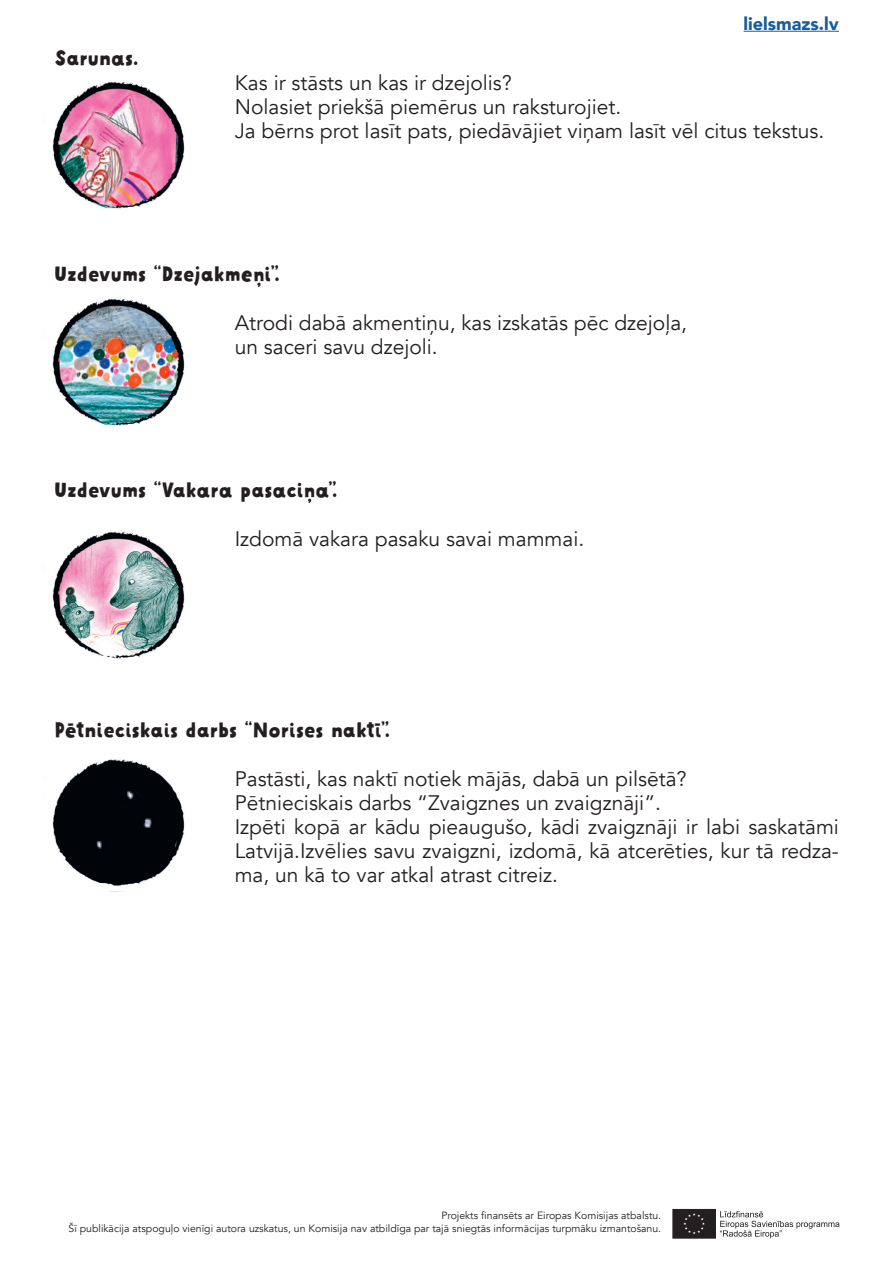
<style>
.page{position:relative;width:893px;height:1263px;background:#fff}
.page>*{position:absolute;margin:0;border:0;box-sizing:border-box;transform-origin:0 0}
.t1{font:21px/24px "Avenir";color:#231f20}
.t2{font:21px "Mrs Lollipop";color:#231f20}
.t3{font:900 18px "Avenir";color:#175d9e}
.t4{font:10.5px/12.6px "Avenir";color:#231f20;text-align:right}
</style>
<div class="page">
<hr style="left:744px;top:31px;width:95px;height:1px;background:#175d9e">
<div style="left:673px;top:1209px;width:43px;height:29px;background:#231f20"></div>
<svg style="left:683px;top:1213px;width:22px;height:21px"></svg>
<svg style="left:720px;top:1211px;width:119px;height:27px"></svg>
<img style="left:52px;top:81px;width:133px;height:128px">
<img style="left:52px;top:298px;width:133px;height:128px">
<img style="left:52px;top:531px;width:133px;height:128px">
<img style="left:52px;top:759px;width:133px;height:127px">
<p class="t2" style="left:55px;top:44px;width:86px">Sarunas.</p>
<p class="t3" style="left:744px;top:8px;width:97px">lielsmazs.lv</p>
<p class="t1" style="left:235px;top:71px;width:591px">Kas ir stāsts un kas ir dzejolis?<br>Nolasiet priekšā piemērus un raksturojiet.<br>Ja bērns prot lasīt pats, piedāvājiet viņam lasīt vēl citus tekstus.</p>
<p class="t2" style="left:55px;top:260px;width:227px">Uzdevums “Dzejakmeņi”.</p>
<p class="t1" style="left:235px;top:311px;width:454px">Atrodi dabā akmentiņu, kas izskatās pēc dzejoļa, un saceri savu dzejoli.</p>
<p class="t2" style="left:55px;top:476px;width:285px">Uzdevums “Vakara pasaciņa”.</p>
<p class="t1" style="left:235px;top:527px;width:351px">Izdomā vakara pasaku savai mammai.</p>
<p class="t2" style="left:55px;top:716px;width:337px">Pētnieciskais darbs “Norises naktī”.</p>
<p class="t1" style="left:235px;top:767px;width:606px">Pastāsti, kas naktī notiek mājās, dabā un pilsētā?<br>Pētnieciskais darbs “Zvaigznes un zvaigznāji”.<br>Izpēti kopā ar kādu pieaugušo, kādi zvaigznāji ir labi saskatāmi Latvijā.Izvēlies savu zvaigzni, izdomā, kā atcerēties, kur tā redza&shy;ma, un kā to var atkal atrast citreiz.</p>
<p class="t4" style="left:69px;top:1210px;width:594px">Projekts finansēts ar Eiropas Komisijas atbalstu.<br>Šī publikācija atspoguļo vienīgi autora uzskatus, un Komisija nav atbildīga par tajā sniegtās informācijas turpmāku izmantošanu.</p>
</div>
